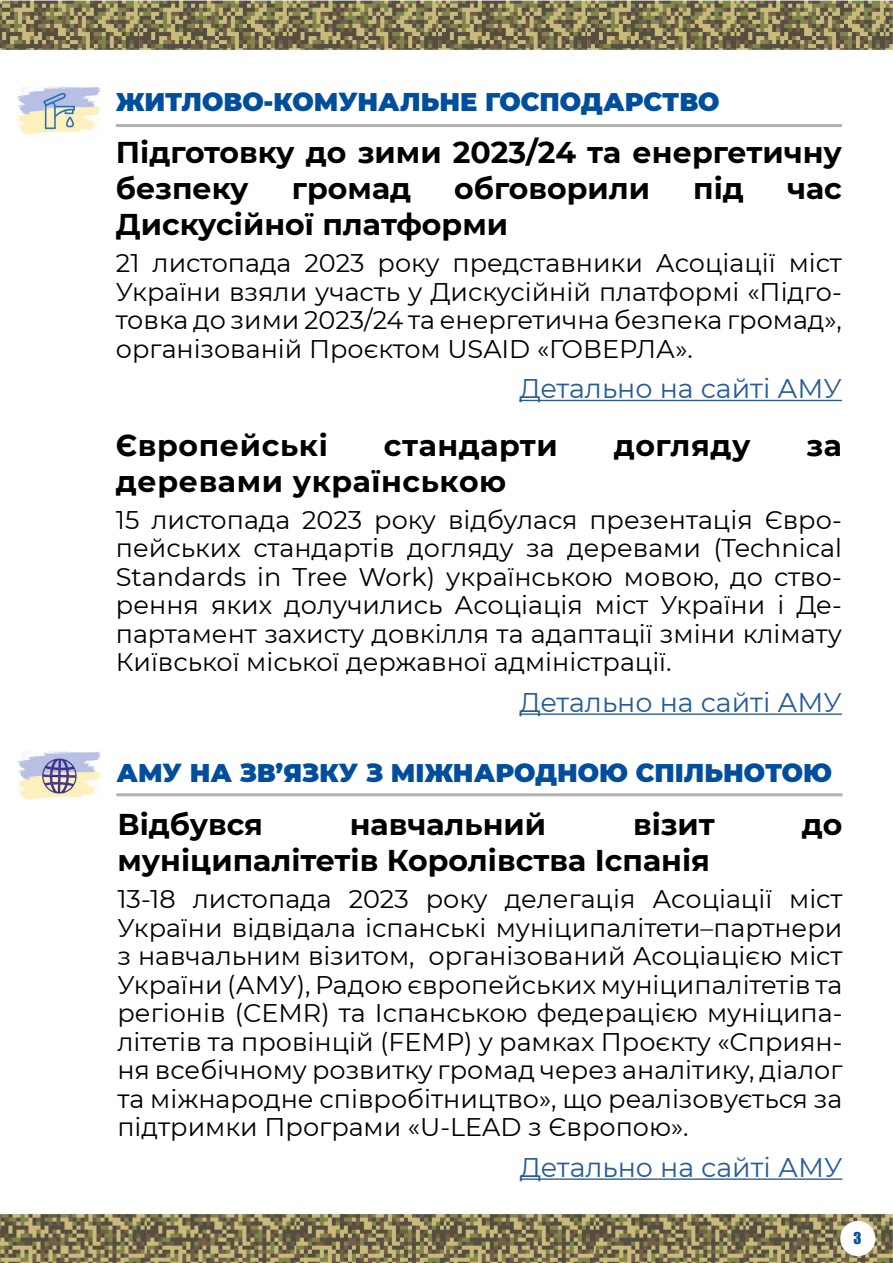
<style>
.page{position:relative;width:893px;height:1263px;background:#fff}
.page>*{position:absolute;margin:0;border:0;box-sizing:border-box;transform-origin:0 0}
.t1{font:700 30px/36px "Montserrat";color:#000}
.t2{font:700 30px "Montserrat";letter-spacing:.02em;color:#000}
.t3{font:27px "Montserrat";color:#275b9b}
.t4{font:25.5px/28.5px "Montserrat";color:#000;text-align:justify}
.t5{font:900 25.5px "Montserrat";color:#004e9d}
.t6{font:15px "Impact";color:#004e9d}
</style>
<div class="page">
<img style="left:0;top:0;width:893px;height:50px">
<img style="left:0;top:1213px;width:893px;height:50px">
<img style="left:17px;top:86px;width:84px;height:49px">
<hr style="left:116px;top:124px;width:726px;height:3px;background:#b3b2b2">
<hr style="left:519px;top:400px;width:323px;height:1px;background:#275b9b">
<hr style="left:519px;top:713px;width:323px;height:2px;background:#275b9b">
<hr style="left:520px;top:1178px;width:322px;height:2px;background:#275b9b">
<hr style="left:116px;top:793px;width:726px;height:3px;background:#b3b2b2">
<img style="left:17px;top:751px;width:84px;height:50px">
<p class="t5" style="left:116px;top:83px;width:605px">ЖИТЛОВО-КОМУНАЛЬНЕ ГОСПОДАРСТВО</p>
<p class="t1" style="left:116px;top:133px;width:728px">Підготовку до зими 2023/24 та енергетичну безпеку</p>
<p class="t1" style="left:292px;top:169px;width:121px">громад</p>
<p class="t1" style="left:454px;top:169px;width:197px">обговорили</p>
<p class="t1" style="left:693px;top:169px;width:52px">під</p>
<p class="t1" style="left:787px;top:169px;width:56px">час</p>
<p class="t1" style="left:116px;top:205px;width:394px">Дискусійної платформи</p>
<p class="t4" style="left:116px;top:248px;width:728px">21 листопада 2023 року представники Асоціації міст України взяли участь у Дискусійній платформі «Підго&shy;товка до зими 2023/24 та енергетична безпека громад», організованій Проєктом USAID «ГОВЕРЛА».</p>
<p class="t3" style="left:519px;top:370px;width:324px">Детально на сайті АМУ</p>
<p class="t2" style="left:116px;top:423px;width:214px">Європейські</p>
<p class="t2" style="left:384px;top:423px;width:176px">стандарти</p>
<p class="t2" style="left:614px;top:423px;width:138px">догляду</p>
<p class="t1" style="left:806px;top:425px;width:37px">за</p>
<p class="t2" style="left:116px;top:459px;width:392px">деревами українською</p>
<p class="t4" style="left:116px;top:504px;width:728px">15 листопада 2023 року відбулася презентація Євро&shy;пейських стандартів догляду за деревами (Technical Standards in Tree Work) українською мовою, до ство&shy;рення яких долучились Асоціація міст України і Де&shy;партамент захисту довкілля та адаптації зміни клімату Київської міської державної адміністрації.</p>
<p class="t3" style="left:519px;top:684px;width:324px">Детально на сайті АМУ</p>
<p class="t5" style="left:116px;top:753px;width:717px">АМУ НА ЗВ’ЯЗКУ З МІЖНАРОДНОЮ СПІЛЬНОТОЮ</p>
<p class="t1" style="left:117px;top:805px;width:147px">Відбувся</p>
<p class="t1" style="left:350px;top:805px;width:198px">навчальний</p>
<p class="t1" style="left:633px;top:805px;width:83px">візит</p>
<p class="t1" style="left:802px;top:805px;width:42px">до</p>
<p class="t1" style="left:117px;top:841px;width:594px">муніципалітетів Королівства Іспанія</p>
<p class="t4" style="left:117px;top:884px;width:726px">13-18 листопада 2023 року делегація Асоціації міст України відвідала іспанські муніципалітети–партнери з навчальним візитом, організований Асоціацією міст України (АМУ), Радою європейських муніципалітетів та регіонів (CEMR) та Іспанською федерацією муніципа&shy;літетів та провінцій (FEMP) у рамках Проєкту «Сприян&shy;ня всебічному розвитку громад через аналітику, діалог та міжнародне співробітництво», що реалізовується за підтримки Програми «U-LEAD з Європою».</p>
<p class="t3" style="left:520px;top:1149px;width:324px">Детально на сайті АМУ</p>
<p class="t6" style="left:853px;top:1226px;width:9px">3</p>
</div>
